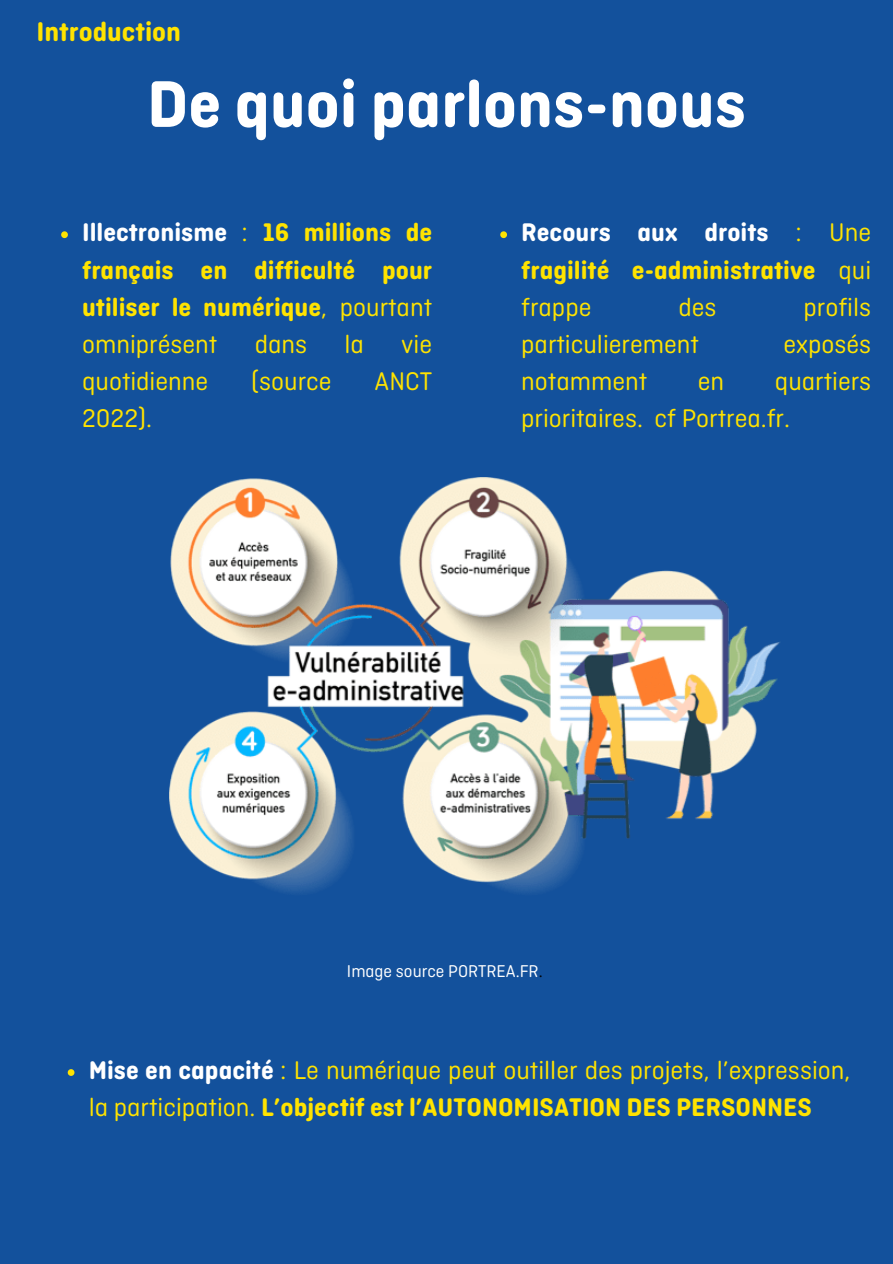
<style>
.page{position:relative;width:893px;height:1264px;background:#fff}
.page>*{position:absolute;margin:0;border:0;box-sizing:border-box;transform-origin:0 0}
.t1{font:700 69.45px "Ciutadella Rounded";color:#fff}
.t2{font:700 28.5px "Ciutadella Rounded";color:#ffe300}
.t3{font:26.85px/37.2px "Ciutadella Rounded";color:#ffe300}
.t4{font:700 26.85px/37.2px "Ciutadella Rounded";color:#ffe300;text-align:justify}
.t5{font:18px "Ciutadella Rounded";color:#fff}
.s1{color:#fff}
.s2{font-weight:400}
.s3{color:#000}
.s4{font-weight:700;color:#fff}
.s5{font-weight:700}
</style>
<div class="page">
<div style="left:0;top:0;width:892px;height:1263px;background:#13519c"></div>
<img style="left:170px;top:477px;width:610px;height:416px">
<svg style="left:61px;top:231px;width:7px;height:7px"></svg>
<svg style="left:68px;top:1069px;width:6px;height:6px"></svg>
<svg style="left:500px;top:231px;width:7px;height:7px"></svg>
<h3 class="t2" style="left:36px;top:20px;width:146px">Introduction</h3>
<h3 class="t1" style="left:147px;top:75px;width:600px">De quoi parlons-nous</h3>
<h1 class="t4" style="left:82px;top:216px;width:351px"><span class="s1">Illectronisme</span> <span class="s2">:</span> 16 millions de français en difficulté pour utiliser le numérique<span class="s2">, pourtant omniprésent</span></h1>
<h1 class="t3" style="left:255px;top:327px;width:54px">dans</h1>
<h1 class="t3" style="left:344px;top:327px;width:21px">la</h1>
<h1 class="t3" style="left:401px;top:327px;width:32px">vie</h1>
<h1 class="t3" style="left:82px;top:365px;width:128px">quotidienne</h1>
<h1 class="t3" style="left:251px;top:365px;width:82px">(source</h1>
<h1 class="t3" style="left:374px;top:365px;width:59px">ANCT</h1>
<h1 class="t3" style="left:82px;top:402px;width:71px">2022).</h1>
<p class="t4" style="left:521px;top:216px;width:351px"><span class="s1">Recours aux droits</span> <span class="s2">: Une </span>fragilité e-administrative <span class="s2">qui frappe</span></p>
<p class="t3" style="left:678px;top:290px;width:40px">des</p>
<p class="t3" style="left:803px;top:290px;width:69px">profils</p>
<p class="t3" style="left:521px;top:327px;width:179px">particulierement</p>
<p class="t3" style="left:783px;top:327px;width:89px">exposés</p>
<p class="t3" style="left:521px;top:365px;width:127px">notamment</p>
<p class="t3" style="left:697px;top:365px;width:28px">en</p>
<p class="t3" style="left:521px;top:365px;width:351px;text-indent:254px">quartiers prioritaires. cf Portrea.fr.</p>
<p class="t5" style="left:347px;top:963px;width:197px">Image source PORTREA.FR<span class="s3">.</span></p>
<h3 class="t3" style="left:89px;top:1053px;width:763px"><span class="s4">Mise en capacité</span> : Le numérique peut outiller des projets, l’expression, la participation. <span class="s5">L’objectif est l’AUTONOMISATION DES PERSONNES</span></h3>
</div>
